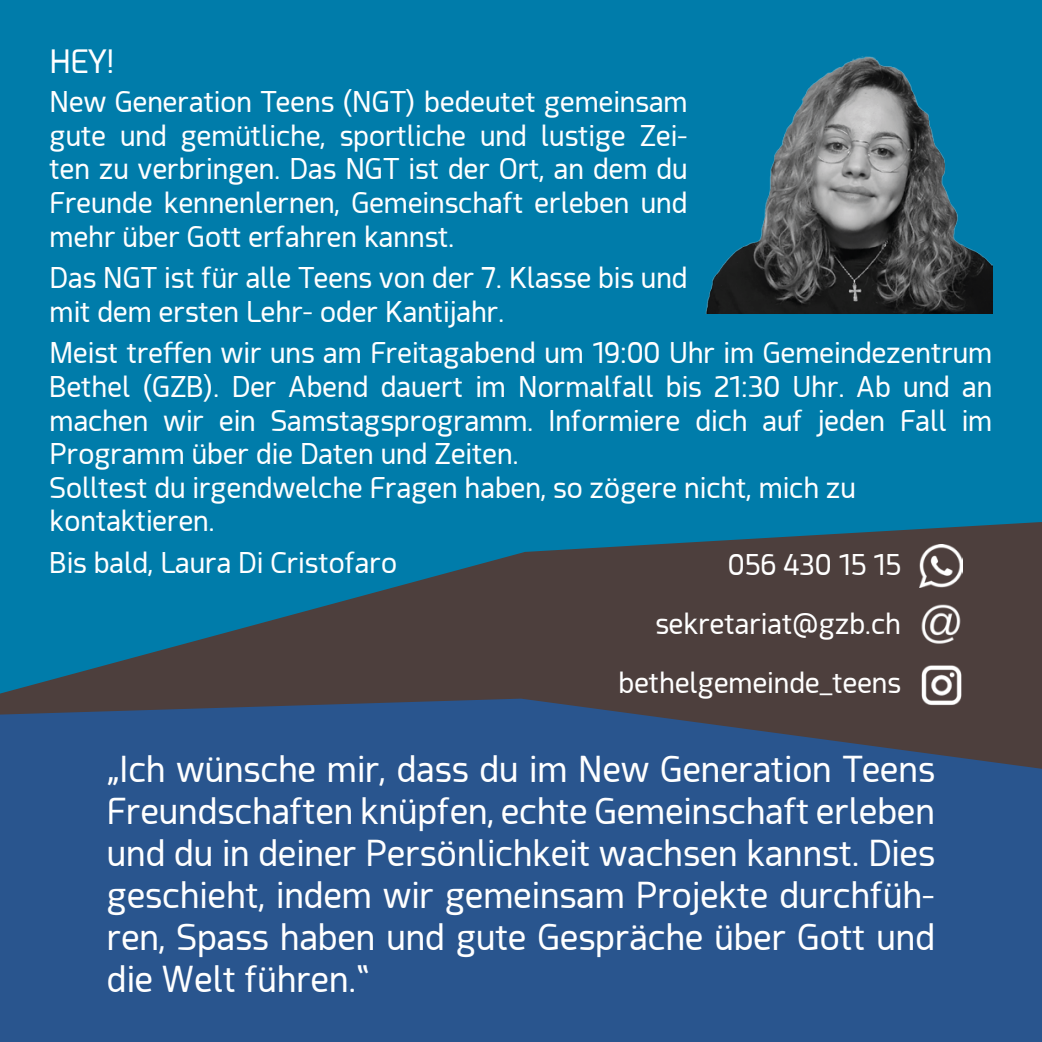
<style>
.page{position:relative;width:1042px;height:1042px;background:#007caa}
.page>*{position:absolute;margin:0;border:0;box-sizing:border-box;transform-origin:0 0}
.t1{font:35px/42px "Acephimere";color:#fff;text-align:justify}
.t2{font:31.5px "Acephimere";color:#fff}
.t3{font:28px/33.6px "Acephimere";color:#fff;text-align:justify}
</style>
<div class="page">
<img style="left:705px;top:56px;width:287px;height:257px">
<svg style="left:0;top:522px;width:1042px;height:176px;fill:#4d3f3d"></svg>
<div style="left:0;top:698px;width:1042px;height:344px;background:#29558e"></div>
<img style="left:920px;top:545px;width:42px;height:42px">
<img style="left:920px;top:603px;width:42px;height:44px">
<img style="left:920px;top:663px;width:42px;height:44px">
<p class="t2" style="left:50px;top:40px;width:67px">HEY!</p>
<p class="t3" style="left:50px;top:84px;width:639px">New Generation Teens (NGT) bedeutet gemeinsam gute und gemütliche, sportliche und lustige Zei&shy;ten zu verbringen. Das NGT ist der Ort, an dem du Freunde kennenlernen, Gemeinschaft erleben und mehr über Gott erfahren kannst.</p>
<p class="t3" style="left:50px;top:260px;width:639px">Das NGT ist für alle Teens von der 7. Klasse bis und mit dem ersten Lehr- oder Kantijahr.</p>
<p class="t3" style="left:50px;top:335px;width:944px">Meist treffen wir uns am Freitagabend um 19:00 Uhr im Gemeindezentrum Bethel (GZB). Der Abend dauert im Normalfall bis 21:30 Uhr. Ab und an machen wir ein Samstagsprogramm. Informiere dich auf jeden Fall im Programm über die Daten und Zeiten.</p>
<p class="t3" style="left:50px;top:470px;width:808px">Solltest du irgendwelche Fragen haben, so zögere nicht, mich zu</p>
<p class="t3" style="left:50px;top:503px;width:167px">kontaktieren.</p>
<p class="t3" style="left:728px;top:547px;width:175px">056 430 15 15</p>
<p class="t3" style="left:655px;top:606px;width:247px">sekretariat@gzb.ch</p>
<p class="t3" style="left:50px;top:545px;width:349px">Bis bald, Laura Di Cristofaro</p>
<p class="t3" style="left:618px;top:665px;width:284px">bethelgemeinde_teens</p>
<p class="t1" style="left:107px;top:747px;width:829px">„Ich wünsche mir, dass du im New Generation Teens Freundschaften knüpfen, echte Gemeinschaft erleben und du in deiner Persönlichkeit wachsen kannst. Dies geschieht, indem wir gemeinsam Projekte durchfüh&shy;ren, Spass haben und gute Gespräche über Gott und die Welt führen.“</p>
</div>
